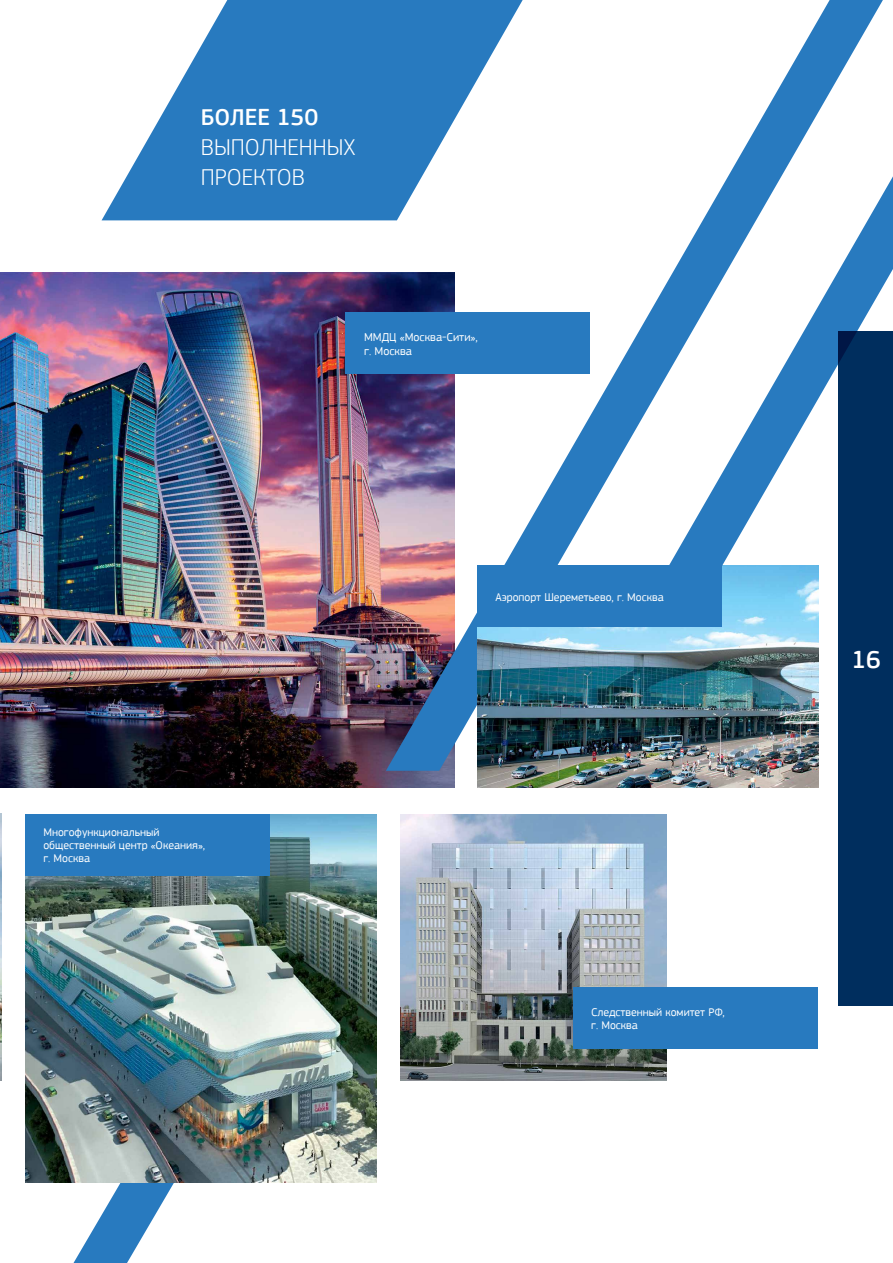
<style>
.page{position:relative;width:893px;height:1263px;background:#fff}
.page>*{position:absolute;margin:0;border:0;box-sizing:border-box;transform-origin:0 0}
.t1{font:500 25.5px "PF Square Sans Pro";color:#fff}
.t2{font:300 24px/30px "PF Square Sans Pro";color:#fff}
.t3{font:500 24px "PF Square Sans Pro";color:#fff}
.t4{font:12px/13.5px "PF Square Sans Pro";color:#fff}
.t5{font:11.7px/13.2px "PF Square Sans Pro";color:#fff}
</style>
<div class="page">
<img style="left:0;top:272px;width:454px;height:516px">
<img style="left:386px;top:220px;width:453px;height:551px">
<div style="left:839px;top:332px;width:54px;height:674px;background:#002e5e"></div>
<div style="left:346px;top:313px;width:244px;height:61px;background:#287abf"></div>
<img style="left:0;top:814px;width:2px;height:192px">
<img style="left:0;top:220px;width:210px;height:163px">
<svg style="left:102px;top:0;width:421px;height:220px;fill:#287abf"></svg>
<svg style="left:0;top:1006px;width:277px;height:257px"></svg>
<img style="left:477px;top:604px;width:342px;height:184px">
<svg style="left:647px;top:0;width:246px;height:604px"></svg>
<img style="left:26px;top:814px;width:350px;height:368px">
<img style="left:400px;top:814px;width:267px;height:266px">
<div style="left:573px;top:987px;width:244px;height:62px;background:#287abf"></div>
<div style="left:26px;top:814px;width:244px;height:62px;background:#287abf"></div>
<div style="left:477px;top:566px;width:245px;height:61px;background:#287abf"></div>
<h2 class="t3" style="left:201px;top:103px;width:119px">БОЛЕЕ 150</h2>
<h2 class="t2" style="left:201px;top:132px;width:156px">ВЫПОЛНЕННЫХ<br>ПРОЕКТОВ</h2>
<p class="t4" style="left:364px;top:330px;width:115px">ММДЦ «Москва-Сити», г. Москва</p>
<p class="t5" style="left:43px;top:826px;width:163px">Многофункциональный общественный центр «Океания», г. Москва</p>
<p class="t5" style="left:495px;top:590px;width:170px">Аэропорт Шереметьево, г. Москва</p>
<p class="t5" style="left:591px;top:1006px;width:135px">Следственный комитет РФ, г. Москва</p>
<h1 class="t1" style="left:851px;top:645px;width:31px">16</h1>
</div>
